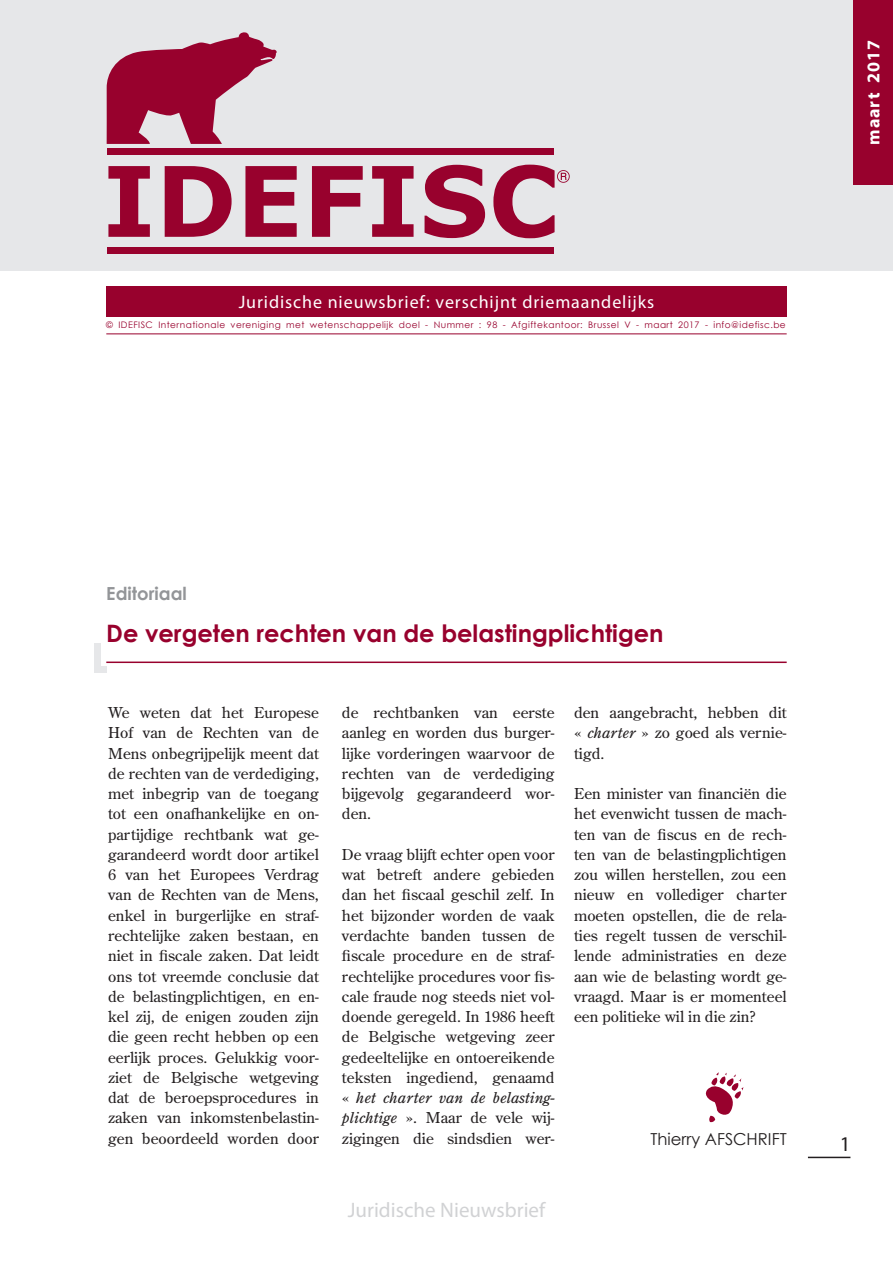
<style>
.page{position:relative;width:893px;height:1263px;background:#fff}
.page>*{position:absolute;margin:0;border:0;box-sizing:border-box;transform-origin:0 0}
.t1{font:700 24px "Century Gothic";color:#98012d}
.t2{font:21px "Myriad Pro";color:#d1d2d4}
.t3{font:21px "Myriad Pro";color:#231f20}
.t4{font:18px "Myriad Pro";letter-spacing:.05em;color:#fff}
.t5{font:700 18px "Century Gothic";color:#939598}
.t6{font:700 18px "Myriad Pro";letter-spacing:.05em;color:#fff}
.t7{font:16.5px "Century Gothic";color:#231f20}
.t8{font:15px/20.2px "Century Old Style";color:#231f20;text-align:justify;scale:1.05 1}
.t9{font:9px "Century Gothic";letter-spacing:.05em;color:#98012d}
.s1{font-style:italic}
</style>
<div class="page">
<hr style="left:808px;top:1157px;width:42px;height:1px;background:#231f20">
<div style="left:0;top:0;width:893px;height:271px;background:#e6e7e9"></div>
<div style="left:106px;top:286px;width:681px;height:30px;background:#98012d"></div>
<hr style="left:106px;top:333px;width:681px;height:1px;background:#98012d">
<svg style="left:108px;top:166px;width:42px;height:71px"></svg>
<svg style="left:165px;top:166px;width:67px;height:71px"></svg>
<svg style="left:245px;top:166px;width:52px;height:71px"></svg>
<svg style="left:312px;top:166px;width:51px;height:71px"></svg>
<svg style="left:372px;top:166px;width:42px;height:71px"></svg>
<svg style="left:425px;top:165px;width:60px;height:73px"></svg>
<svg style="left:107px;top:32px;width:170px;height:112px"></svg>
<div style="left:108px;top:247px;width:446px;height:6px;background:#98012d"></div>
<div style="left:108px;top:149px;width:446px;height:6px;background:#98012d"></div>
<svg style="left:706px;top:1072px;width:37px;height:50px"></svg>
<div style="left:94px;top:644px;width:6px;height:29px;background:#e6e7e9"></div>
<div style="left:94px;top:667px;width:12px;height:6px;background:#e6e7e9"></div>
<hr style="left:106px;top:661px;width:681px;height:2px;background:#98012d">
<div style="left:853px;top:0;width:40px;height:185px;background:#98012d"></div>
<svg style="left:493px;top:165px;width:77px;height:73px"></svg>
<p class="t4" style="left:239px;top:292px;width:417px">Juridische nieuwsbrief: verschijnt driemaandelijks</p>
<p class="t9" style="left:106px;top:319px;width:681px">© IDEFISC Internationale vereniging met wetenschappelijk doel - Nummer : 98 - Afgiftekantoor: Brussel V - maart 2017 - info@idefisc.be</p>
<p class="t6" style="left:863px;top:145px;width:106px;rotate:-90deg">maart 2017</p>
<p class="t5" style="left:106px;top:582px;width:82px">Editoriaal</p>
<h1 class="t1" style="left:106px;top:618px;width:559px">De vergeten rechten van de belastingplichtigen</h1>
<p class="t8" style="left:108px;top:702px;width:202px">We weten dat het Europese Hof van de Rechten van de Mens onbegrijpelijk meent dat de rechten van de verdediging, met inbegrip van de toegang tot een onafhankelijke en on&shy;partijdige rechtbank wat ge&shy;garandeerd wordt door artikel 6 van het Europees Verdrag van de Rechten van de Mens, enkel in burgerlijke en straf&shy;rechtelijke zaken bestaan, en niet in fiscale zaken. Dat leidt ons tot vreemde conclusie dat de belastingplichtigen, en en&shy;kel zij, de enigen zouden zijn die geen recht hebben op een eerlijk proces. Gelukkig voor&shy;ziet de Belgische wetgeving dat de beroepsprocedures in zaken van inkomstenbelastin&shy;gen beoordeeld worden door</p>
<p class="t8" style="left:342px;top:702px;width:204px">de rechtbanken van eerste aanleg en worden dus burger&shy;lijke vorderingen waarvoor de rechten van de verdediging bijgevolg gegarandeerd wor&shy;den.</p>
<p class="t8" style="left:342px;top:844px;width:204px">De vraag blijft echter open voor wat betreft andere gebieden dan het fiscaal geschil zelf. In het bijzonder worden de vaak verdachte banden tussen de fiscale procedure en de straf&shy;rechtelijke procedures voor fis&shy;cale fraude nog steeds niet vol&shy;doende geregeld. In 1986 heeft de Belgische wetgeving zeer gedeeltelijke en ontoereikende teksten ingediend, genaamd « <span class="s1">het charter van de belasting&shy;plichtige</span> ». Maar de vele wij&shy;zigingen die sindsdien wer-</p>
<p class="t8" style="left:574px;top:702px;width:204px">den aangebracht, hebben dit « <span class="s1">charter</span> » zo goed als vernie&shy;tigd.</p>
<p class="t8" style="left:574px;top:783px;width:204px">Een minister van financiën die het evenwicht tussen de mach&shy;ten van de fiscus en de rech&shy;ten van de belastingplichtigen zou willen herstellen, zou een nieuw en vollediger charter moeten opstellen, die de rela&shy;ties regelt tussen de verschil&shy;lende administraties en deze aan wie de belasting wordt ge&shy;vraagd. Maar is er momenteel een politieke wil in die zin?</p>
<p class="t7" style="left:650px;top:1129px;width:138px">Thierry AFSCHRIFT</p>
<h2 class="t2" style="left:348px;top:1198px;width:199px">Juridische Nieuwsbrief</h2>
<h2 class="t3" style="left:840px;top:1133px;width:12px">1</h2>
</div>
